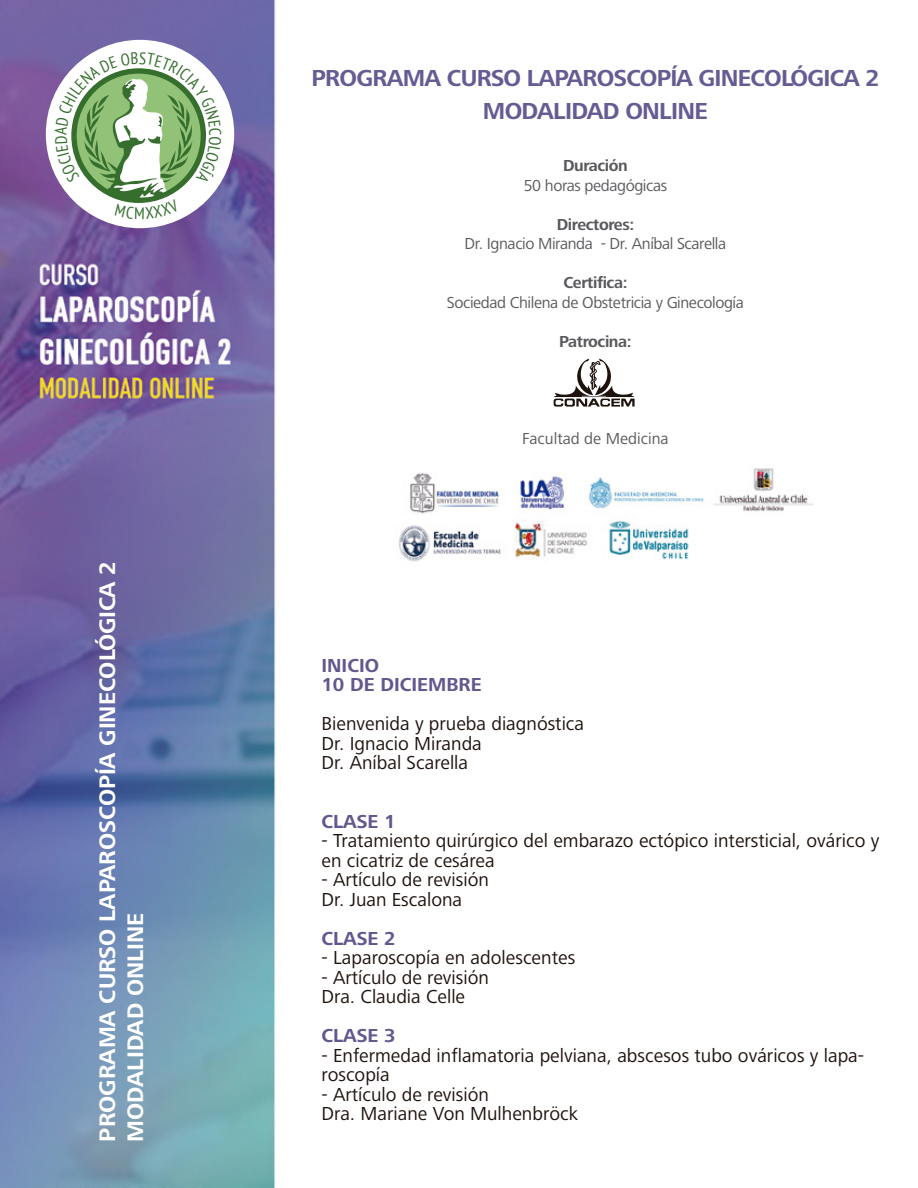
<style>
.page{position:relative;width:918px;height:1188px;background:#fff}
.page>*{position:absolute;margin:0;border:0;box-sizing:border-box;transform-origin:0 0}
.t1{font:700 24px/33px "Frutiger Next LT";letter-spacing:-.03em;color:#675b94;text-align:center}
.t2{font:700 23.25px/28px "Frutiger Next LT";color:#fff}
.t3{font:19.5px/19.5px "Frutiger Next LT";color:#1e120d}
.t4{font:700 19.5px/19.5px "Frutiger Next LT";color:#63578e}
.t5{font:16.5px "Frutiger Next LT";letter-spacing:-.025em;color:#5b595d}
.t6{font:700 16.5px "Frutiger Next LT";letter-spacing:-.025em;color:#5b595d}
.t7{font:16.5px "Frutiger Next LT";color:#5b595d}
</style>
<div class="page">
<img style="left:0;top:0;width:276px;height:1188px">
<svg style="left:554px;top:359px;width:81px;height:48px"></svg>
<img style="left:398px;top:468px;width:416px;height:94px">
<div style="left:46px;top:40px;width:188px;height:188px;background:#fff;border-radius:50%"></div>
<svg style="left:55px;top:52px;width:166px;height:167px"></svg>
<p class="t2" style="left:93px;top:1142px;width:582px;rotate:-90deg">PROGRAMA CURSO LAPAROSCOPÍA GINECOLÓGICA 2<br>MODALIDAD ONLINE</p>
<p class="t1" style="left:311px;top:61px;width:570px">PROGRAMA CURSO LAPAROSCOPÍA GINECOLÓGICA 2<br>MODALIDAD ONLINE</p>
<p class="t6" style="left:563px;top:156px;width:66px">Duración</p>
<p class="t5" style="left:524px;top:176px;width:145px">50 horas pedagógicas</p>
<p class="t6" style="left:557px;top:215px;width:79px">Directores:</p>
<p class="t5" style="left:465px;top:234px;width:263px">Dr. Ignacio Miranda - Dr. Aníbal Scarella</p>
<p class="t6" style="left:563px;top:273px;width:66px">Certifica:</p>
<p class="t5" style="left:447px;top:293px;width:299px">Sociedad Chilena de Obstetricia y Ginecología</p>
<p class="t6" style="left:559px;top:332px;width:74px">Patrocina:</p>
<p class="t7" style="left:522px;top:429px;width:148px">Facultad de Medicina</p>
<p class="t4" style="left:322px;top:655px;width:162px">INICIO<br>10 DE DICIEMBRE</p>
<p class="t3" style="left:322px;top:714px;width:264px">Bienvenida y prueba diagnóstica<br>Dr. Ignacio Miranda<br>Dr. Aníbal Scarella</p>
<p class="t4" style="left:322px;top:811px;width:76px">CLASE 1</p>
<p class="t3" style="left:322px;top:831px;width:559px">- Tratamiento quirúrgico del embarazo ectópico intersticial, ovárico y en cicatriz de cesárea</p>
<p class="t3" style="left:322px;top:870px;width:169px">- Artículo de revisión<br>Dr. Juan Escalona</p>
<p class="t4" style="left:322px;top:928px;width:76px">CLASE 2</p>
<p class="t3" style="left:322px;top:948px;width:255px">- Laparoscopía en adolescentes</p>
<p class="t3" style="left:322px;top:968px;width:169px">- Artículo de revisión<br>Dra. Claudia Celle</p>
<p class="t4" style="left:322px;top:1026px;width:76px">CLASE 3</p>
<p class="t3" style="left:322px;top:1046px;width:544px">- Enfermedad inflamatoria pelviana, abscesos tubo ováricos y lapa&shy;roscopía</p>
<p class="t3" style="left:322px;top:1085px;width:258px">- Artículo de revisión<br>Dra. Mariane Von Mulhenbröck</p>
</div>
